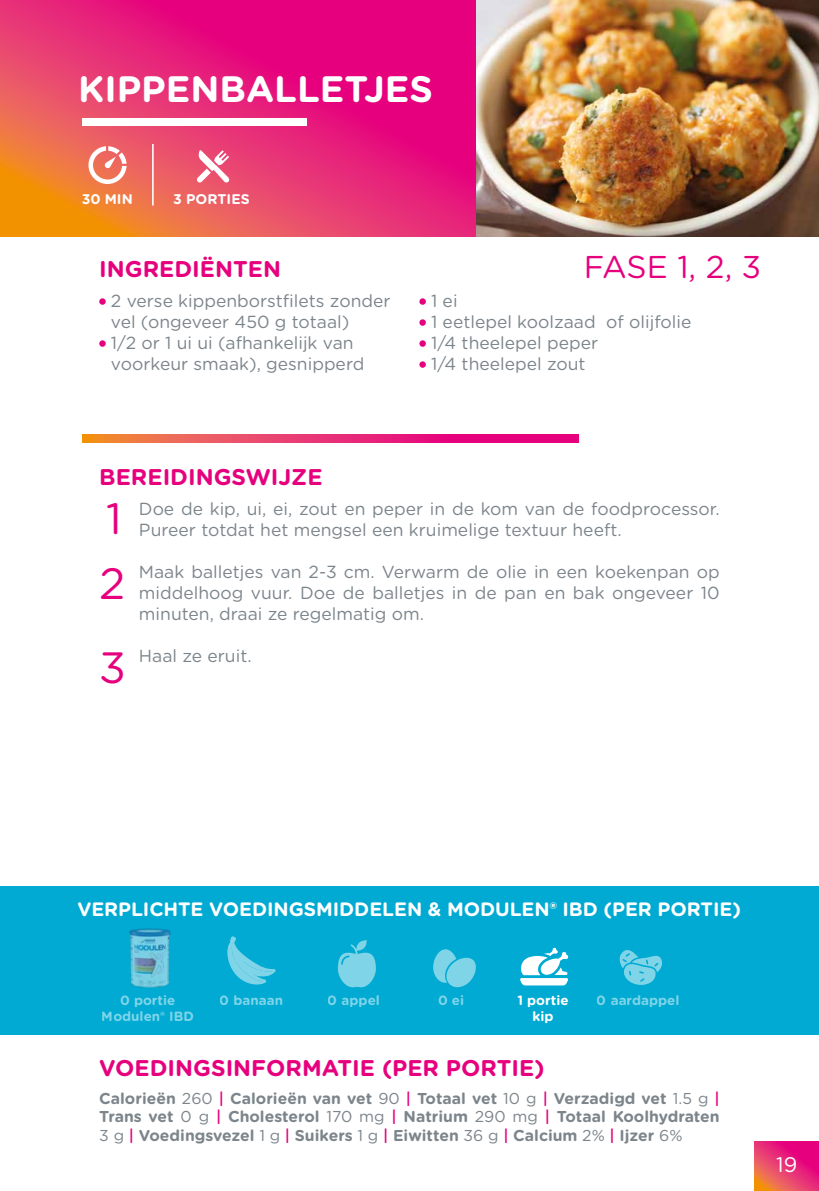
<style>
.page{position:relative;width:819px;height:1191px;background:#fff}
.page>*{position:absolute;margin:0;border:0;box-sizing:border-box;transform-origin:0 0}
.t1{font:43.75px "Gotham Rounded";color:#e6007d}
.t2{font:700 36.75px "Gotham Rounded";color:#fff}
.t3{font:31.5px "Gotham Rounded";color:#e6007d}
.t4{font:700 22.75px "Gotham Rounded";color:#e6007d}
.t5{font:21px "Gotham Rounded";color:#fff}
.t6{font:700 19.43px "Gotham Rounded";letter-spacing:-.005em;color:#fff}
.t7{font:17.5px/21px "Gotham Rounded";color:#7c858b}
.t8{font:700 15.75px/18.9px "Gotham Rounded";color:#7c858b;text-align:justify}
.t9{font:700 14px "Gotham Rounded";color:#fff}
.t10{font:700 13.47px/16.1px "Gotham Rounded";color:#fff;text-align:center}
.s1{font-weight:400}
.s2{font-weight:500;color:#e6007d}
</style>
<div class="page">
<svg style="left:754px;top:1141px;width:65px;height:50px;background:#e8356c"></svg>
<svg style="left:0;top:0;width:476px;height:237px;background:#e8306c"></svg>
<div style="left:0;top:885px;width:819px;height:149px;background:#00aad2"></div>
<div style="left:82px;top:118px;width:224px;height:8px;background:#fff"></div>
<img style="left:476px;top:0;width:343px;height:237px">
<svg style="left:99px;top:298px;width:7px;height:7px"></svg>
<svg style="left:99px;top:340px;width:7px;height:7px"></svg>
<div style="left:419px;top:298px;width:7px;height:7px;background:#e6007d;border-radius:50%"></div>
<div style="left:419px;top:319px;width:7px;height:7px;background:#e6007d;border-radius:50%"></div>
<div style="left:419px;top:340px;width:7px;height:7px;background:#e6007d;border-radius:50%"></div>
<div style="left:419px;top:361px;width:7px;height:7px;background:#e6007d;border-radius:50%"></div>
<svg style="left:197px;top:150px;width:32px;height:33px"></svg>
<svg style="left:88px;top:146px;width:38px;height:38px"></svg>
<hr style="left:152px;top:144px;width:2px;height:61px;background:#fff">
<img style="left:129px;top:928px;width:42px;height:60px">
<svg style="left:433px;top:949px;width:43px;height:38px"></svg>
<svg style="left:520px;top:947px;width:48px;height:38px"></svg>
<svg style="left:227px;top:936px;width:49px;height:49px"></svg>
<svg style="left:338px;top:940px;width:38px;height:48px"></svg>
<svg style="left:619px;top:950px;width:43px;height:35px"></svg>
<svg style="left:82px;top:434px;width:496px;height:8px;background:#e9366a"></svg>
<h2 class="t2" style="left:78px;top:62px;width:356px">KIPPENBALLETJES</h2>
<p class="t9" style="left:82px;top:189px;width:53px">30 MIN</p>
<p class="t9" style="left:173px;top:189px;width:78px">3 PORTIES</p>
<h3 class="t3" style="left:584px;top:245px;width:179px">FASE 1, 2, 3</h3>
<h3 class="t4" style="left:99px;top:253px;width:183px">INGREDIËNTEN</h3>
<p class="t7" style="left:111px;top:290px;width:281px">2 verse kippenborstfilets zonder vel (ongeveer 450 g totaal)<br>1/2 or 1 ui ui (afhankelijk van voorkeur smaak), gesnipperd</p>
<p class="t7" style="left:431px;top:290px;width:262px">1 ei<br>1 eetlepel koolzaad of olijfolie<br>1/4 theelepel peper<br>1/4 theelepel zout</p>
<h3 class="t4" style="left:99px;top:460px;width:225px">BEREIDINGSWIJZE</h3>
<h1 class="t1" style="left:106px;top:488px;width:17px">1</h1>
<p class="t7" style="left:139px;top:497px;width:582px">Doe de kip, ui, ei, zout en peper in de kom van de foodprocessor.<br>Pureer totdat het mengsel een kruimelige textuur heeft.</p>
<h1 class="t1" style="left:99px;top:553px;width:28px">2</h1>
<p class="t7" style="left:139px;top:560px;width:582px;text-align:justify">Maak balletjes van 2-3 cm. Verwarm de olie in een koekenpan op middelhoog vuur. Doe de balletjes in de pan en bak ongeveer 10 minuten, draai ze regelmatig om.</p>
<h1 class="t1" style="left:99px;top:637px;width:28px">3</h1>
<p class="t7" style="left:139px;top:644px;width:114px">Haal ze eruit.</p>
<p class="t6" style="left:77px;top:894px;width:665px">VERPLICHTE VOEDINGSMIDDELEN &amp; MODULEN® IBD (PER PORTIE)</p>
<p class="t10" style="left:220px;top:991px;width:65px">0 banaan</p>
<p class="t10" style="left:328px;top:991px;width:54px">0 appel</p>
<p class="t10" style="left:597px;top:991px;width:84px">0 aardappel</p>
<p class="t10" style="left:102px;top:991px;width:94px">0 portie<br>Modulen® IBD</p>
<p class="t10" style="left:438px;top:991px;width:28px">0 ei</p>
<p class="t10" style="left:517px;top:991px;width:52px">1 portie kip</p>
<h3 class="t4" style="left:99px;top:1051px;width:447px">VOEDINGSINFORMATIE (PER PORTIE)</h3>
<p class="t8" style="left:99px;top:1087px;width:622px">Calorieën <span class="s1">260</span> <span class="s2">|</span> Calorieën van vet <span class="s1">90</span> <span class="s2">|</span> Totaal vet <span class="s1">10 g</span> <span class="s2">|</span> Verzadigd vet <span class="s1">1.5 g</span> <span class="s2">| </span>Trans vet <span class="s1">0 g</span> <span class="s2">|</span> Cholesterol <span class="s1">170 mg</span> <span class="s2">|</span> Natrium <span class="s1">290 mg</span> <span class="s2">|</span> Totaal Koolhydraten <span class="s1">3 g</span> <span class="s2">|</span> Voedingsvezel <span class="s1">1 g</span> <span class="s2">|</span> Suikers <span class="s1">1 g</span> <span class="s2">|</span> Eiwitten <span class="s1">36 g</span> <span class="s2">|</span> Calcium <span class="s1">2%</span> <span class="s2">|</span> Ijzer <span class="s1">6%</span></p>
<p class="t5" style="left:776px;top:1150px;width:23px">19</p>
</div>
